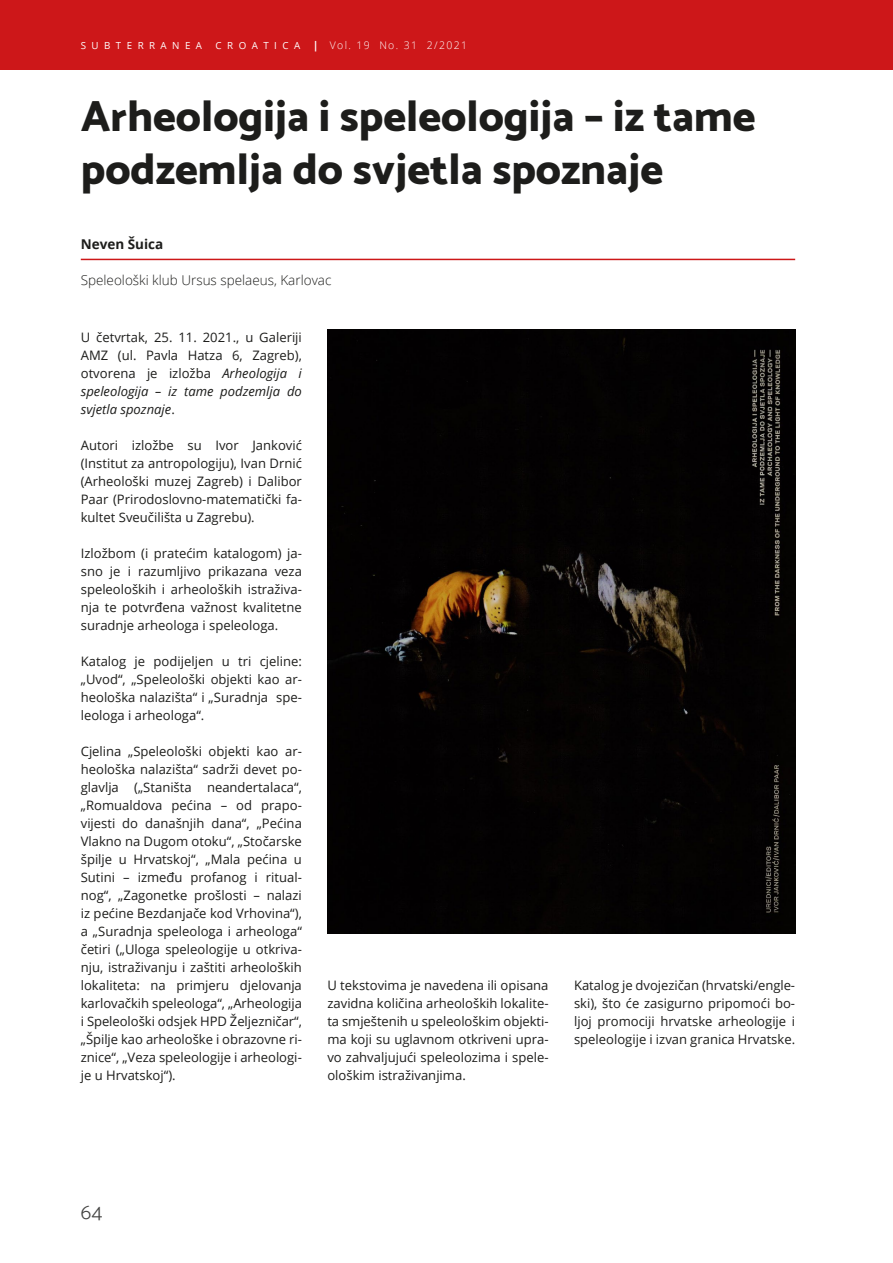
<style>
.page{position:relative;width:893px;height:1263px;background:#fff}
.page>*{position:absolute;margin:0;border:0;box-sizing:border-box;transform-origin:0 0}
.t1{font:800 43.5px/52.2px "Catamaran";color:#1d1d1b}
.t2{font:300 21px "Catamaran";color:#424241}
.t3{font:300 13.5px "Open Sans";color:#1d1d1b}
.t4{font:700 13.5px "Open Sans";color:#1d1d1b}
.t5{font:13.05px/18px "Open Sans";color:#1d1d1b;text-align:justify}
.t6{font:300 10.5px "Open Sans";letter-spacing:.13em;color:#fff}
.t7{font:9.75px "Open Sans";letter-spacing:.56em;color:#fff}
.s1{font-weight:400;font-size:9.75px}
.s2{font-weight:700}
.s3{font-style:italic}
</style>
<div class="page">
<div style="left:0;top:0;width:893px;height:69px;background:#cd1719"></div>
<hr style="left:81px;top:259px;width:714px;height:1px;background:#cd1719">
<div style="left:327px;top:329px;width:468px;height:604px;background:#030102"></div>
<p class="t7" style="left:81px;top:39px;width:123px">SUBTERRANEA</p>
<p class="t6" style="left:216px;top:38px;width:253px"><span class="s1">C R O A T I C A</span> <span class="s2">|</span> Vol. 19 No. 31 2/2021</p>
<h1 class="t1" style="left:81px;top:90px;width:676px">Arheologija i speleologija – iz tame podzemlja do svjetla spoznaje</h1>
<p class="t4" style="left:81px;top:235px;width:84px">Neven Šuica</p>
<p class="t3" style="left:81px;top:271px;width:252px">Speleološki klub Ursus spelaeus, Karlovac</p>
<p class="t5" style="left:81px;top:328px;width:223px">U četvrtak, 25. 11. 2021., u Galeriji AMZ (ul. Pavla Hatza 6, Zagreb), otvorena je izložba <span class="s3">Arheologija i speleologija – iz tame podzemlja do svjetla spoznaje</span>.</p>
<p class="t5" style="left:81px;top:436px;width:223px">Autori izložbe su Ivor Janković (Institut za antropologiju), Ivan Drnić (Arheološki muzej Zagreb) i Dalibor Paar (Prirodoslovno-matematički fa&shy;kultet Sveučilišta u Zagrebu).</p>
<p class="t5" style="left:81px;top:544px;width:223px">Izložbom (i pratećim katalogom) ja&shy;sno je i razumljivo prikazana veza speleoloških i arheoloških istraživa&shy;nja te potvrđena važnost kvalitetne suradnje arheologa i speleologa.</p>
<p class="t5" style="left:81px;top:652px;width:223px">Katalog je podijeljen u tri cjeline: „Uvod“, „Speleološki objekti kao ar&shy;heološka nalazišta“ i „Suradnja spe&shy;leologa i arheologa“.</p>
<p class="t5" style="left:81px;top:742px;width:223px">Cjelina „Speleološki objekti kao ar&shy;heološka nalazišta“ sadrži devet po&shy;glavlja („Staništa neandertalaca“, „Romualdova pećina – od prapo&shy;vijesti do današnjih dana“, „Pećina Vlakno na Dugom otoku“, „Stočarske špilje u Hrvatskoj“, „Mala pećina u Sutini – između profanog i ritual&shy;nog“, „Zagonetke prošlosti – nalazi iz pećine Bezdanjače kod Vrhovina“), a „Suradnja speleologa i arheologa“ četiri („Uloga speleologije u otkriva&shy;nju, istraživanju i zaštiti arheoloških lokaliteta: na primjeru djelovanja karlovačkih speleologa“, „Arheologija i Speleološki odsjek HPD Željezničar“, „Špilje kao arheološke i obrazovne ri&shy;znice“, „Veza speleologije i arheologi&shy;je u Hrvatskoj“).</p>
<p class="t5" style="left:327px;top:976px;width:223px">U tekstovima je navedena ili opisana zavidna količina arheoloških lokalite&shy;ta smještenih u speleološkim objekti&shy;ma koji su uglavnom otkriveni upra&shy;vo zahvaljujući speleolozima i spele&shy;ološkim istraživanjima.</p>
<p class="t5" style="left:574px;top:976px;width:223px">Katalog je dvojezičan (hrvatski/engle&shy;ski), što će zasigurno pripomoći bo&shy;ljoj promociji hrvatske arheologije i speleologije i izvan granica Hrvatske.</p>
<h2 class="t2" style="left:81px;top:1200px;width:23px">64</h2>
</div>
